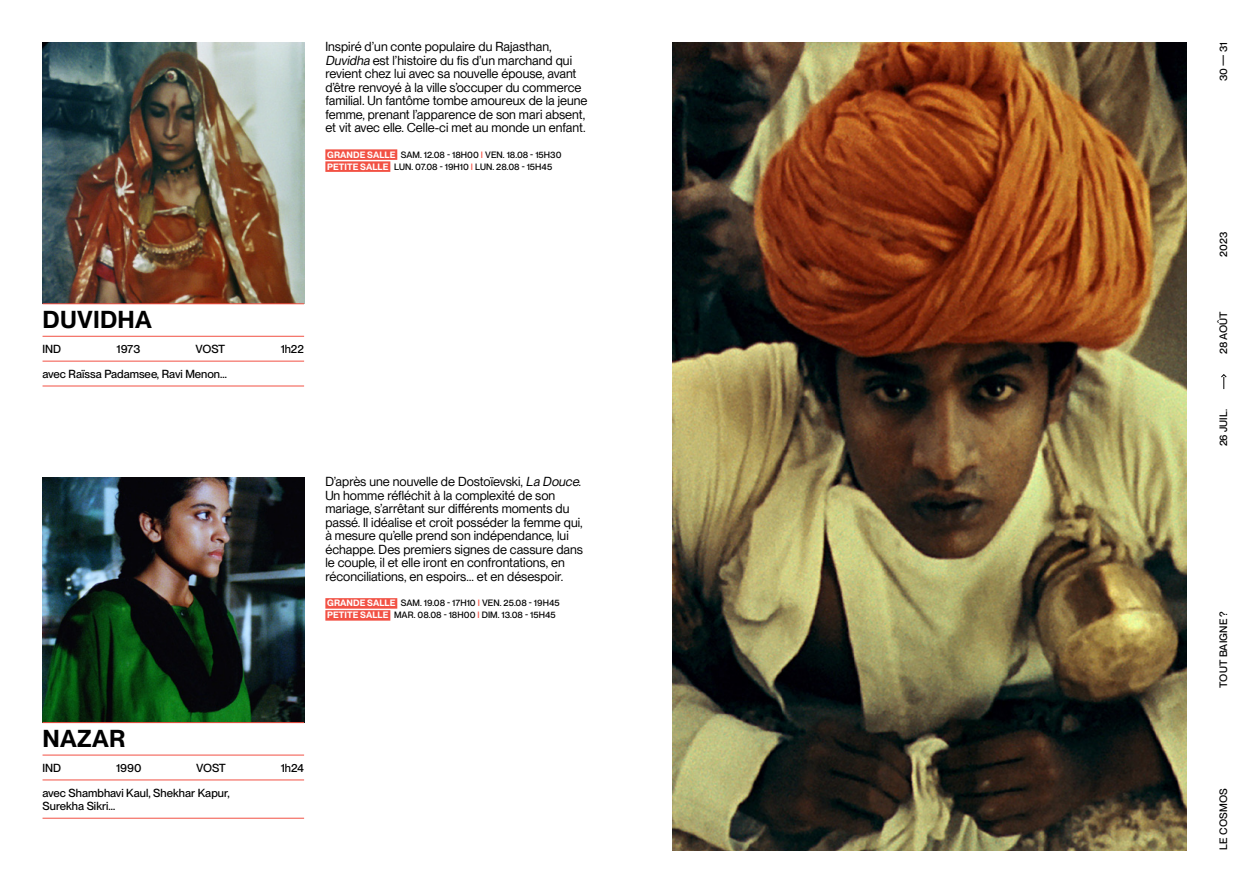
<style>
.page{position:relative;width:1259px;height:893px;background:#fff}
.page>*{position:absolute;margin:0;border:0;box-sizing:border-box;transform-origin:0 0}
.t1{font:600 24px "PP Neue Montreal";letter-spacing:.01em;color:#000}
.t2{font:12.75px/13.5px "PP Neue Montreal TT";color:#000}
.t3{font:500 11.55px/13.4px "PP Neue Montreal";color:#000}
.t4{font:500 10.5px "PP Neue Montreal";color:#000}
.t5{font:500 9px/12px "PP Neue Montreal";color:#000}
.s1{font-style:italic}
.s2{font-weight:600;color:#fff}
.s3{color:#f25144}
</style>
<div class="page">
<img style="left:43px;top:478px;width:261px;height:244px">
<img style="left:43px;top:42px;width:261px;height:261px">
<div style="left:325px;top:598px;width:72px;height:11px;background:#f25144"></div>
<div style="left:325px;top:610px;width:65px;height:11px;background:#f25144"></div>
<div style="left:325px;top:149px;width:72px;height:11px;background:#f25144"></div>
<div style="left:325px;top:161px;width:65px;height:11px;background:#f25144"></div>
<hr style="left:43px;top:722px;width:261px;height:1px;background:#f25144">
<hr style="left:43px;top:755px;width:261px;height:1px;background:#f25144">
<hr style="left:43px;top:779px;width:261px;height:1px;background:#f25144">
<hr style="left:43px;top:818px;width:261px;height:1px;background:#f25144">
<hr style="left:43px;top:303px;width:261px;height:1px;background:#f25144">
<hr style="left:43px;top:336px;width:261px;height:1px;background:#f25144">
<hr style="left:43px;top:361px;width:261px;height:1px;background:#f25144">
<hr style="left:43px;top:385px;width:261px;height:1px;background:#f25144">
<img style="left:672px;top:43px;width:514px;height:807px">
<svg style="left:1221px;top:374px;width:6px;height:15px"></svg>
<p class="t2" style="left:325px;top:40px;width:264px">Inspiré d’un conte populaire du Rajasthan, <span class="s1">Duvidha</span> est l’histoire du fis d’un marchand qui revient chez lui avec sa nouvelle épouse, avant d’être renvoyé à la ville s’occuper du commerce familial. Un fantôme tombe amoureux de la jeune femme, prenant l’apparence de son mari absent, et vit avec elle. Celle-ci met au monde un enfant.</p>
<p class="t5" style="left:327px;top:148px;width:236px"><span class="s2">GRANDE SALLE</span> SAM. 12.08 - 18H00 <span class="s3">I</span> VEN. 18.08 - 15H30<br><span class="s2">PETITE SALLE</span> LUN. 07.08 - 19H10 <span class="s3">I</span> LUN. 28.08 - 15H45</p>
<h1 class="t1" style="left:43px;top:305px;width:111px">DUVIDHA</h1>
<p class="t3" style="left:43px;top:342px;width:20px">IND</p>
<p class="t3" style="left:117px;top:342px;width:25px">1973</p>
<p class="t3" style="left:196px;top:342px;width:31px">VOST</p>
<p class="t3" style="left:281px;top:342px;width:25px">1h22</p>
<p class="t3" style="left:43px;top:367px;width:186px">avec Raïssa Padamsee, Ravi Menon…</p>
<p class="t2" style="left:325px;top:475px;width:260px">D’après une nouvelle de Dostoïevski, <span class="s1">La Douce.<br></span>Un homme réfléchit à la complexité de son mariage, s’arrêtant sur différents moments du passé. Il idéalise et croit posséder la femme qui, à mesure qu’elle prend son indépendance, lui échappe. Des premiers signes de cassure dans le couple, il et elle iront en confrontations, en réconciliations, en espoirs… et en désespoir.</p>
<p class="t5" style="left:327px;top:597px;width:234px"><span class="s2">GRANDE SALLE</span> SAM. 19.08 - 17H10 <span class="s3">I</span> VEN. 25.08 - 19H45<br><span class="s2">PETITE SALLE</span> MAR. 08.08 - 18H00 <span class="s3">I</span> DIM. 13.08 - 15H45</p>
<h1 class="t1" style="left:43px;top:724px;width:84px">NAZAR</h1>
<p class="t3" style="left:43px;top:761px;width:20px">IND</p>
<p class="t3" style="left:116px;top:761px;width:27px">1990</p>
<p class="t3" style="left:196px;top:761px;width:31px">VOST</p>
<p class="t3" style="left:281px;top:761px;width:25px">1h24</p>
<p class="t3" style="left:43px;top:786px;width:189px">avec Shambhavi Kaul, Shekhar Kapur,<br>Surekha Sikri…</p>
<p class="t4" style="left:1217px;top:81px;width:41px;rotate:-90deg">30 — 31</p>
<p class="t4" style="left:1217px;top:257px;width:26px;rotate:-90deg">2023</p>
<p class="t4" style="left:1217px;top:354px;width:45px;rotate:-90deg">28 AOÛT</p>
<p class="t4" style="left:1217px;top:446px;width:39px;rotate:-90deg">26 JUIL.</p>
<p class="t4" style="left:1217px;top:688px;width:78px;rotate:-90deg">TOUT BAIGNE ?</p>
<p class="t4" style="left:1217px;top:849px;width:63px;rotate:-90deg">LE COSMOS</p>
</div>
